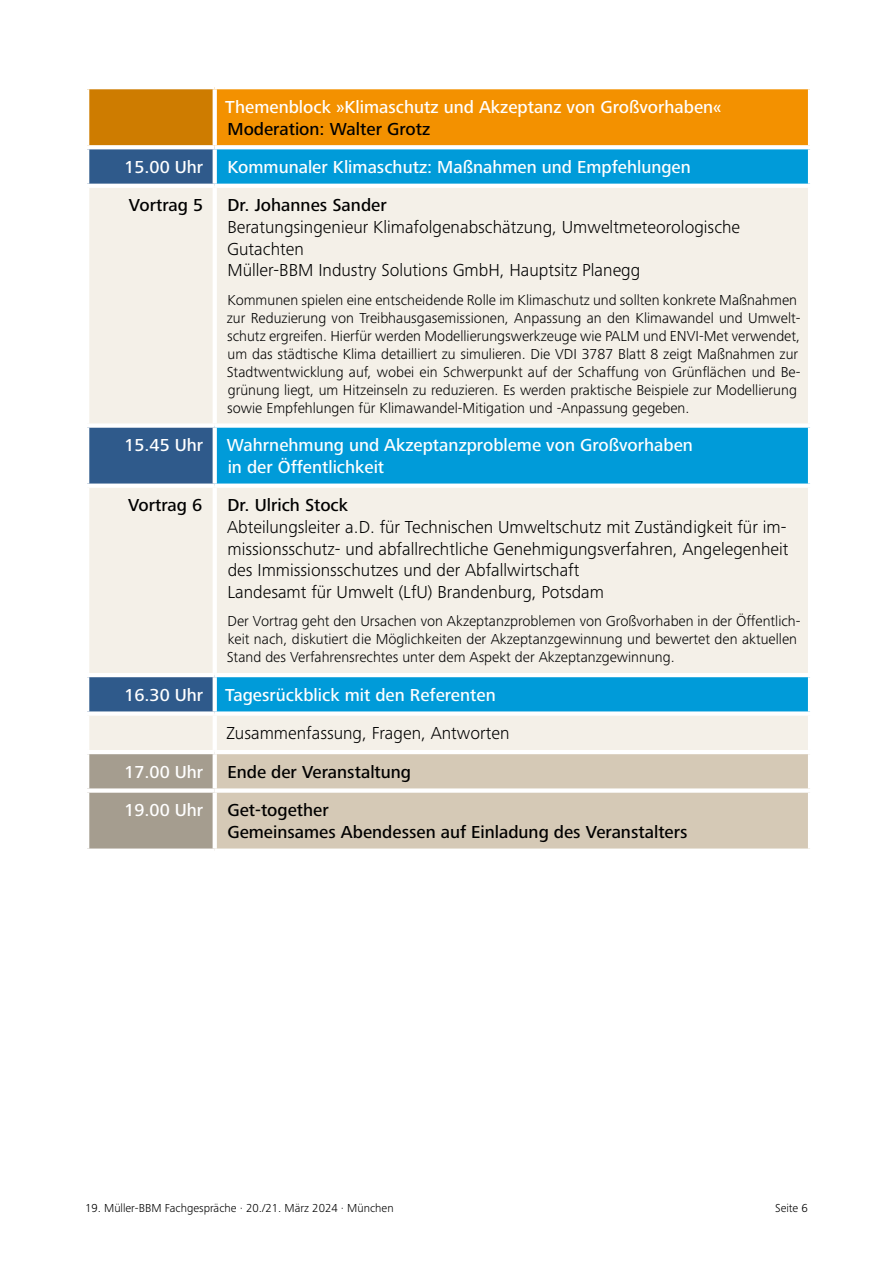
<style>
.page{position:relative;width:893px;height:1263px;background:#fff}
.page>*{position:absolute;margin:0;border:0;box-sizing:border-box;transform-origin:0 0}
.t1{font:300 18px/21.6px "Frutiger Next Pro";color:#000}
.t2{font:500 18px/21.6px "Frutiger Next Pro";color:#fff}
.t3{font:500 18px/21.6px "Frutiger Next Pro";color:#000}
.t4{font:300 15px/18px "Frutiger Next Pro";color:#000}
.t5{font:300 12px "Frutiger Next Pro";color:#000}
</style>
<div class="page">
<div style="left:87px;top:87px;width:128px;height:60px;background:#ce7c00"></div>
<div style="left:215px;top:87px;width:595px;height:60px;background:#f39100"></div>
<svg style="left:89px;top:149px;width:124px;height:35px;background:#345e8e"></svg>
<div style="left:217px;top:149px;width:591px;height:35px;background:#009bd9"></div>
<svg style="left:89px;top:188px;width:719px;height:562px;background:#cde0e3"></svg>
<div style="left:89px;top:754px;width:124px;height:94px;background:#a59d8f"></div>
<div style="left:217px;top:754px;width:591px;height:94px;background:#d5c9b6"></div>
<hr style="left:85px;top:85px;width:130px;height:4px;background:#fff">
<hr style="left:85px;top:89px;width:4px;height:56px;background:#fff">
<hr style="left:215px;top:85px;width:597px;height:4px;background:#fff">
<svg style="left:213px;top:89px;width:4px;height:56px"></svg>
<hr style="left:808px;top:89px;width:4px;height:56px;background:#fff">
<svg style="left:87px;top:145px;width:128px;height:4px"></svg>
<svg style="left:215px;top:145px;width:595px;height:2px"></svg>
<svg style="left:213px;top:149px;width:4px;height:35px"></svg>
<hr style="left:213px;top:188px;width:4px;height:235px;background:#fff">
<div style="left:85px;top:423px;width:130px;height:5px;background:#fff"></div>
<div style="left:215px;top:423px;width:597px;height:5px;background:#fff"></div>
<svg style="left:213px;top:428px;width:4px;height:55px"></svg>
<div style="left:85px;top:483px;width:130px;height:5px;background:#fff"></div>
<div style="left:215px;top:483px;width:597px;height:5px;background:#fff"></div>
<hr style="left:213px;top:488px;width:4px;height:185px;background:#fff">
<hr style="left:85px;top:673px;width:130px;height:4px;background:#fff">
<hr style="left:215px;top:673px;width:597px;height:4px;background:#fff">
<svg style="left:213px;top:677px;width:4px;height:34px"></svg>
<div style="left:85px;top:711px;width:130px;height:5px;background:#fff"></div>
<div style="left:215px;top:711px;width:597px;height:5px;background:#fff"></div>
<hr style="left:213px;top:716px;width:4px;height:34px;background:#fff">
<div style="left:85px;top:788px;width:130px;height:5px;background:#fff"></div>
<div style="left:215px;top:788px;width:597px;height:5px;background:#fff"></div>
<p class="t2" style="left:225px;top:96px;width:498px">Themenblock »Klimaschutz und Akzeptanz von Großvorhaben«</p>
<p class="t3" style="left:228px;top:118px;width:204px">Moderation: Walter Grotz</p>
<p class="t2" style="left:124px;top:156px;width:81px">15.00 Uhr</p>
<p class="t2" style="left:228px;top:156px;width:465px">Kommunaler Klimaschutz: Maßnahmen und Empfehlungen</p>
<p class="t3" style="left:129px;top:195px;width:76px">Vortrag 5</p>
<p class="t3" style="left:228px;top:195px;width:161px">Dr. Johannes Sander</p>
<p class="t1" style="left:227px;top:216px;width:514px">Beratungsingenieur Klimafolgenabschätzung, Umweltmeteorologische<br>Gutachten<br>Müller-BBM Industry Solutions GmbH, Hauptsitz Planegg</p>
<p class="t4" style="left:227px;top:291px;width:575px">Kommunen spielen eine entscheidende Rolle im Klimaschutz und sollten konkrete Maßnahmen zur Reduzierung von Treibhausgasemissionen, Anpassung an den Klimawandel und Umwelt&shy;schutz ergreifen. Hierfür werden Modellierungswerkzeuge wie PALM und ENVI-Met verwendet, um das städtische Klima detailliert zu simulieren. Die VDI 3787 Blatt 8 zeigt Maßnahmen zur Stadtwentwicklung auf, wobei ein Schwerpunkt auf der Schaffung von Grünflächen und Be&shy;grünung liegt, um Hitzeinseln zu reduzieren. Es werden praktische Beispiele zur Modellierung sowie Empfehlungen für Klimawandel-Mitigation und -Anpassung gegeben.</p>
<p class="t2" style="left:124px;top:434px;width:81px">15.45 Uhr</p>
<p class="t2" style="left:227px;top:434px;width:468px">Wahrnehmung und Akzeptanzprobleme von Großvorhaben in der Öffentlichkeit</p>
<p class="t3" style="left:128px;top:495px;width:76px">Vortrag 6</p>
<p class="t3" style="left:228px;top:495px;width:122px">Dr. Ulrich Stock</p>
<p class="t1" style="left:227px;top:516px;width:563px">Abteilungsleiter a.D. für Technischen Umweltschutz mit Zuständigkeit für im&shy;missionsschutz- und abfallrechtliche Genehmigungsverfahren, Angelegenheit des Immissionsschutzes und der Abfallwirtschaft<br>Landesamt für Umwelt (LfU) Brandenburg, Potsdam</p>
<p class="t4" style="left:227px;top:612px;width:575px">Der Vortrag geht den Ursachen von Akzeptanzproblemen von Großvorhaben in der Öffentlich&shy;keit nach, diskutiert die Möglichkeiten der Akzeptanzgewinnung und bewertet den aktuellen<br>Stand des Verfahrensrechtes unter dem Aspekt der Akzeptanzgewinnung.</p>
<p class="t2" style="left:124px;top:684px;width:373px">16.30 Uhr Tagesrückblick mit den Referenten</p>
<p class="t1" style="left:226px;top:722px;width:285px">Zusammenfassung, Fragen, Antworten</p>
<p class="t2" style="left:124px;top:761px;width:81px">17.00 Uhr</p>
<p class="t3" style="left:227px;top:761px;width:185px">Ende der Veranstaltung</p>
<p class="t2" style="left:124px;top:799px;width:81px">19.00 Uhr</p>
<p class="t3" style="left:227px;top:799px;width:462px">Get-together<br>Gemeinsames Abendessen auf Einladung des Veranstalters</p>
<p class="t5" style="left:85px;top:1201px;width:310px">19. Müller-BBM Fachgespräche · 20./21. März 2024 · München</p>
<p class="t5" style="left:775px;top:1201px;width:34px">Seite 6</p>
</div>
